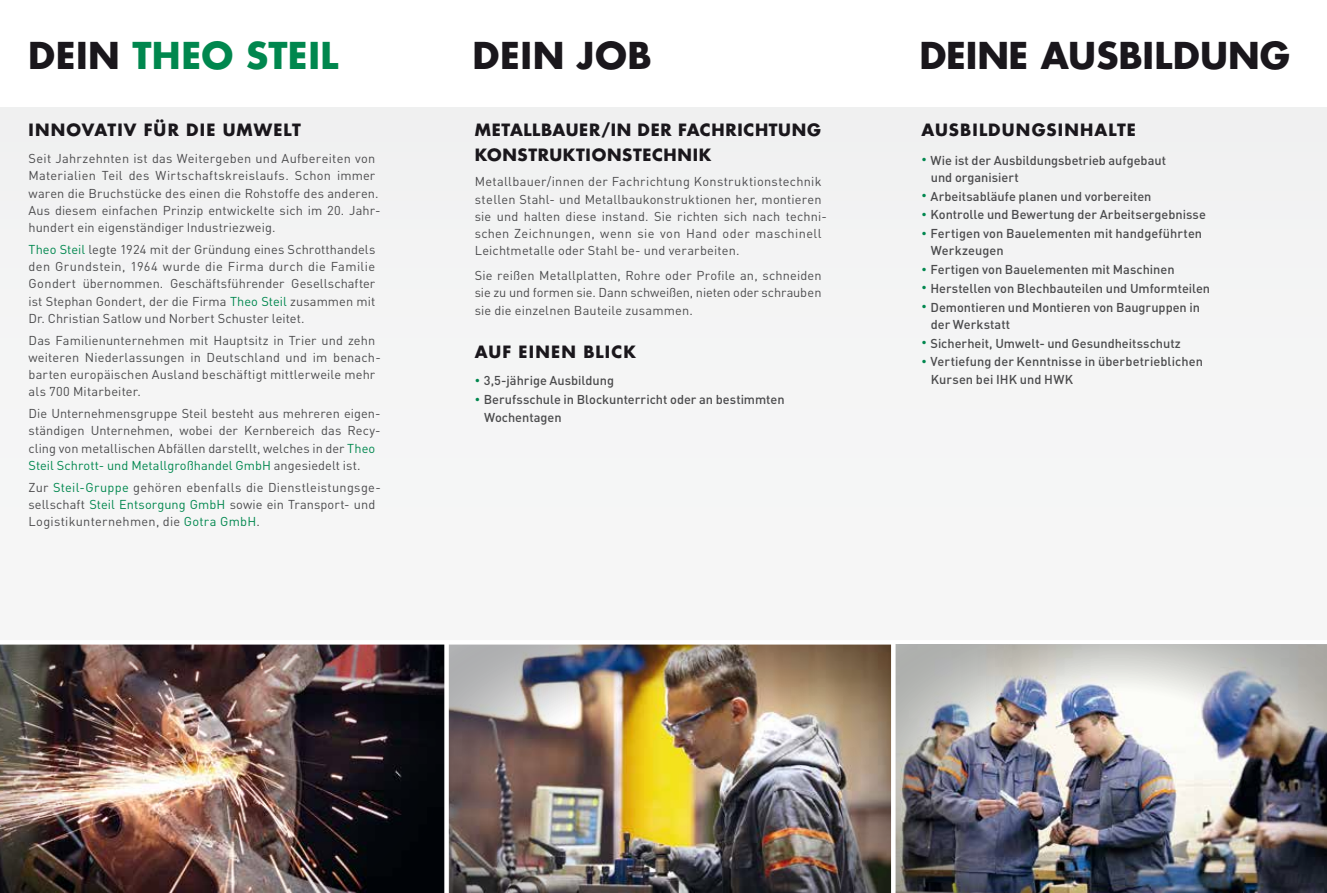
<style>
.page{position:relative;width:1327px;height:893px;background:#f5f5f5}
.page>*{position:absolute;margin:0;border:0;box-sizing:border-box;transform-origin:0 0}
.t1{font:700 36px "Futura Std";color:#1a171c}
.t2{font:700 36px "Futura Std";letter-spacing:.015em;color:#00874e}
.t3{font:700 16.5px/25.5px "Futura Std";letter-spacing:.045em;color:#1a171c}
.t4{font:700 16.5px "Futura Std";letter-spacing:.07em;color:#1a171c}
.t5{font:700 16.5px "Futura Std";letter-spacing:.075em;color:#1a171c}
.t6{font:12.75px/17.2px "DIN Pro";letter-spacing:.01em;color:#4b4b4d}
.t7{font:500 12.75px/17.2px "DIN Pro";color:#4b4b4d}
.s1{color:#1a171c}
.s2{color:#00874e}
.s3{font-size:10.5px;color:#00874e}
</style>
<div class="page">
<div style="left:0;top:0;width:1327px;height:107px;background:#fff"></div>
<img style="left:449px;top:645px;width:442px;height:248px">
<img style="left:0;top:645px;width:444px;height:248px">
<div style="left:0;top:640px;width:1327px;height:5px;background:#fff"></div>
<div style="left:444px;top:642px;width:5px;height:251px;background:#fff"></div>
<img style="left:895px;top:644px;width:432px;height:249px">
<hr style="left:891px;top:642px;width:4px;height:251px;background:#fff">
<h1 class="t2" style="left:28px;top:31px;width:312px"><span class="s1">DEIN</span> THEO STEIL</h1>
<p class="t4" style="left:29px;top:119px;width:274px">INNOVATIV FÜR DIE UMWELT</p>
<p class="t6" style="left:29px;top:149px;width:354px">Seit Jahrzehnten ist das Weitergeben und Aufbereiten von Materialien Teil des Wirtschaftskreislaufs. Schon immer waren die Bruchstücke des einen die Rohstoffe des anderen.<br>Aus diesem einfachen Prinzip entwickelte sich im 20. Jahr&shy;hundert ein eigenständiger Industriezweig.</p>
<p class="t6" style="left:29px;top:240px;width:348px;text-align:justify"><span class="s2">Theo Steil</span> legte 1924 mit der Gründung eines Schrotthandels den Grundstein, 1964 wurde die Firma durch die Familie Gondert übernommen. Geschäftsführender Gesellschafter ist Stephan Gondert, der die Firma <span class="s2">Theo Steil</span> zusammen mit Dr. Christian Satlow und Norbert Schuster leitet.</p>
<p class="t6" style="left:29px;top:331px;width:354px">Das Familienunternehmen mit Hauptsitz in Trier und zehn weiteren Niederlassungen in Deutschland und im benach&shy;barten europäischen Ausland beschäftigt mittlerweile mehr als 700 Mitarbeiter.</p>
<p class="t6" style="left:29px;top:404px;width:354px">Die Unternehmensgruppe Steil besteht aus mehreren eigen&shy;ständigen Unternehmen, wobei der Kernbereich das Recy&shy;cling von metallischen Abfällen darstellt, welches in der <span class="s2">Theo Steil Schrott- und Metallgroßhandel GmbH</span> angesiedelt ist.</p>
<p class="t6" style="left:29px;top:478px;width:354px">Zur <span class="s2">Steil-Gruppe</span> gehören ebenfalls die Dienstleistungsge&shy;sellschaft <span class="s2">Steil Entsorgung GmbH</span> sowie ein Transport- und<br>Logistikunternehmen, die <span class="s2">Gotra GmbH</span>.</p>
<h1 class="t1" style="left:472px;top:31px;width:181px">DEIN JOB</h1>
<h1 class="t1" style="left:919px;top:31px;width:372px">DEINE AUSBILDUNG</h1>
<p class="t3" style="left:475px;top:117px;width:348px">METALLBAUER/IN DER FACHRICHTUNG<br>KONSTRUKTIONSTECHNIK</p>
<p class="t6" style="left:475px;top:173px;width:354px">Metallbauer/innen der Fachrichtung Konstruktionstechnik stellen Stahl- und Metallbaukonstruktionen her, montieren sie und halten diese instand. Sie richten sich nach techni&shy;schen Zeichnungen, wenn sie von Hand oder maschinell Leichtmetalle oder Stahl be- und verarbeiten.</p>
<p class="t6" style="left:475px;top:266px;width:348px;text-align:justify">Sie reißen Metallplatten, Rohre oder Profile an, schneiden sie zu und formen sie. Dann schweißen, nieten oder schrauben sie die einzelnen Bauteile zusammen.</p>
<p class="t5" style="left:475px;top:341px;width:163px">AUF EINEN BLICK</p>
<p class="t7" style="left:475px;top:372px;width:141px"><span class="s3">•</span> 3,5-jährige Ausbildung</p>
<p class="t7" style="left:484px;top:390px;width:302px;text-indent:-9px"><span class="s3">•</span> Berufsschule in Blockunterricht oder an bestimmten<br>Wochentagen</p>
<p class="t4" style="left:921px;top:119px;width:216px">AUSBILDUNGSINHALTE</p>
<p class="t7" style="left:931px;top:151px;width:237px;text-indent:-9px"><span class="s3">•</span> Wie ist der Ausbildungsbetrieb aufgebaut und organisiert</p>
<p class="t7" style="left:921px;top:187px;width:231px"><span class="s3">•</span> Arbeitsabläufe planen und vorbereiten</p>
<p class="t7" style="left:921px;top:206px;width:286px"><span class="s3">•</span> Kontrolle und Bewertung der Arbeitsergebnisse</p>
<p class="t7" style="left:931px;top:224px;width:273px;text-indent:-9px"><span class="s3">•</span> Fertigen von Bauelementen mit handgeführten<br>Werkzeugen</p>
<p class="t7" style="left:921px;top:260px;width:255px"><span class="s3">•</span> Fertigen von Bauelementen mit Maschinen</p>
<p class="t7" style="left:921px;top:279px;width:290px"><span class="s3">•</span> Herstellen von Blechbauteilen und Umformteilen</p>
<p class="t7" style="left:931px;top:298px;width:271px;text-indent:-9px"><span class="s3">•</span> Demontieren und Montieren von Baugruppen in der Werkstatt</p>
<p class="t7" style="left:921px;top:334px;width:261px"><span class="s3">•</span> Sicherheit, Umwelt- und Gesundheitsschutz</p>
<p class="t7" style="left:931px;top:353px;width:274px;text-indent:-9px"><span class="s3">•</span> Vertiefung der Kenntnisse in überbetrieblichen<br>Kursen bei IHK und HWK</p>
</div>
